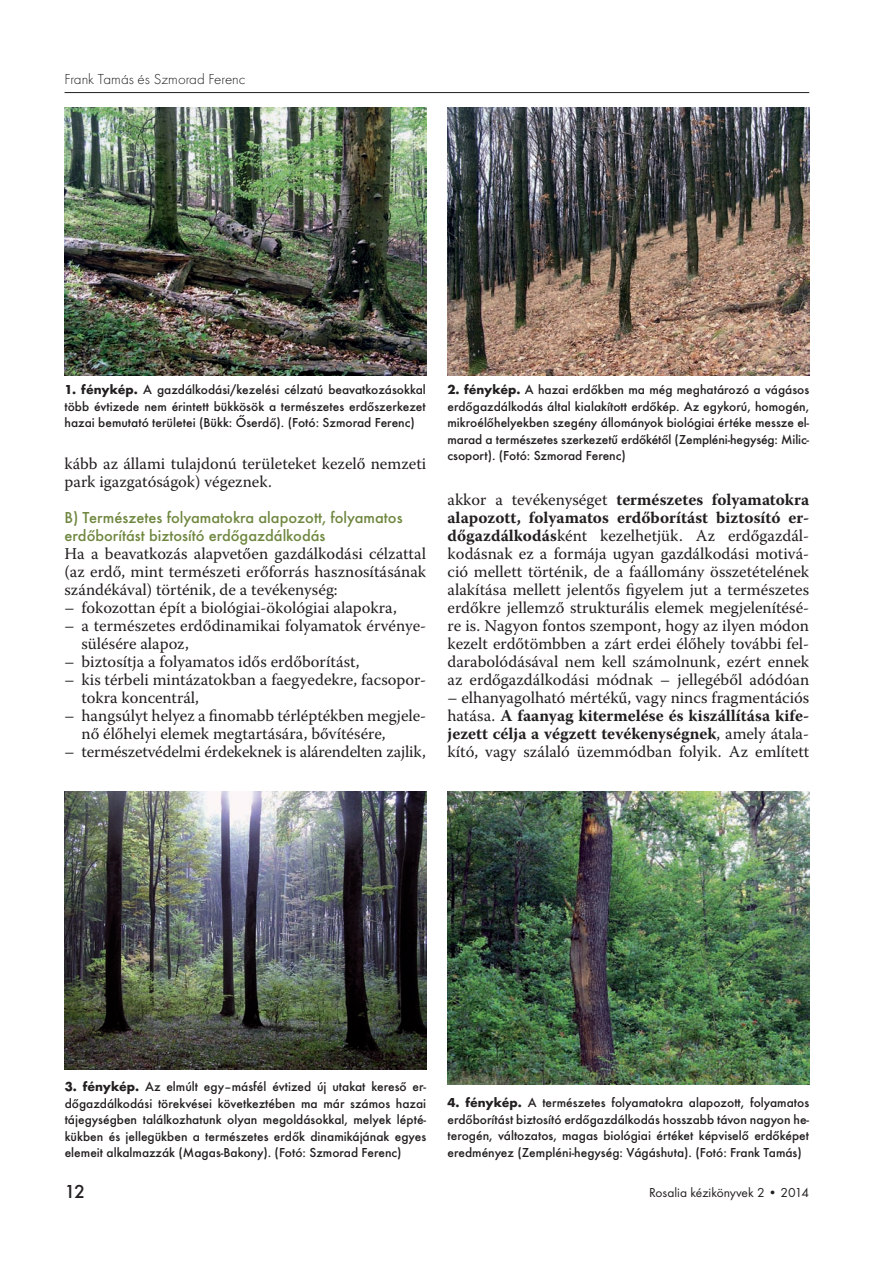
<style>
.page{position:relative;width:894px;height:1264px;background:#fff}
.page>*{position:absolute;margin:0;border:0;box-sizing:border-box;transform-origin:0 0}
.t1{font:19.5px "Futura Med";color:#231f20}
.t2{font:16.5px/18px "Warnock Pro";color:#231f20}
.t3{font:16.5px/18px "Futura Med";color:#708841}
.t4{font:15px "Futura Lig";color:#231f20}
.t5{font:13.5px/16.5px "Futura Med";color:#231f20;text-align:justify}
.t6{font:13.5px "Futura Reg";color:#231f20}
.s1{font-family:"Futura Reg";font-weight:700}
.s2{font-weight:700}
</style>
<div class="page">
<hr style="left:64px;top:92px;width:745px;height:1px;background:#231f20">
<img style="left:64px;top:107px;width:362px;height:269px">
<img style="left:447px;top:108px;width:362px;height:268px">
<img style="left:65px;top:792px;width:361px;height:278px">
<img style="left:447px;top:792px;width:362px;height:292px">
<p class="t4" style="left:64px;top:73px;width:182px">Frank Tamás és Szmorad Ferenc</p>
<p class="t5" style="left:64px;top:383px;width:363px"><span class="s1">1. fénykép.</span> A gazdálkodási/kezelési célzatú beavatkozásokkal több évtizede nem érintett bükkösök a természetes erdőszerkezet hazai bemutató területei (Bükk: Őserdő). (Fotó: Szmorad Ferenc)</p>
<p class="t5" style="left:447px;top:383px;width:363px"><span class="s1">2. fénykép.</span> A hazai erdőkben ma még meghatározó a vágásos erdőgazdálkodás által kialakított erdőkép. Az egykorú, homogén, mikroélőhelyekben szegény állományok biológiai értéke messze el&shy;marad a természetes szerkezetű erdőkétől (Zempléni-hegység: Milic&shy;csoport). (Fotó: Szmorad Ferenc)</p>
<p class="t2" style="left:64px;top:456px;width:363px">kább az állami tulajdonú területeket kezelő nemzeti park igazgatóságok) végeznek.</p>
<p class="t3" style="left:64px;top:510px;width:339px">B) Természetes folyamatokra alapozott, folyamatos erdőborítást biztosító erdőgazdálkodás</p>
<p class="t2" style="left:64px;top:546px;width:363px;text-align:justify">Ha a beavatkozás alapvetően gazdálkodási célzattal (az erdő, mint természeti erőforrás hasznosításának szándékával) történik, de a tevékenység:</p>
<p class="t2" style="left:64px;top:600px;width:334px">– fokozottan épít a biológiai-ökológiai alapokra,</p>
<p class="t2" style="left:81px;top:618px;width:346px;text-indent:-17px">– a természetes erdődinamikai folyamatok érvénye&shy;sülésére alapoz,</p>
<p class="t2" style="left:64px;top:654px;width:296px">– biztosítja a folyamatos idős erdőborítást,</p>
<p class="t2" style="left:81px;top:672px;width:346px;text-indent:-17px">– kis térbeli mintázatokban a faegyedekre, facsopor&shy;tokra koncentrál,</p>
<p class="t2" style="left:81px;top:708px;width:346px;text-indent:-17px">– hangsúlyt helyez a finomabb térléptékben megjele&shy;nő élőhelyi elemek megtartására, bővítésére,</p>
<p class="t2" style="left:64px;top:744px;width:363px">– természetvédelmi érdekeknek is alárendelten zajlik,</p>
<p class="t2" style="left:447px;top:492px;width:363px;text-align:justify">akkor a tevékenységet <span class="s2">természetes folyamatokra alapozott, folyamatos erdőborítást biztosító er&shy;dőgazdálkodás</span>ként kezelhetjük. Az erdőgazdál&shy;kodásnak ez a formája ugyan gazdálkodási motivá&shy;ció mellett történik, de a faállomány összetételének alakítása mellett jelentős figyelem jut a természetes erdőkre jellemző strukturális elemek megjelenítésé&shy;re is. Nagyon fontos szempont, hogy az ilyen módon kezelt erdőtömbben a zárt erdei élőhely további fel&shy;darabolódásával nem kell számolnunk, ezért ennek az erdőgazdálkodási módnak – jellegéből adódóan</p>
<p class="t2" style="left:447px;top:690px;width:363px;text-align:justify">– elhanyagolható mértékű, vagy nincs fragmentációs hatása. <span class="s2">A faanyag kitermelése és kiszállítása kife&shy;jezett célja a végzett tevékenységnek</span>, amely átala&shy;kító, vagy szálaló üzemmódban folyik. Az említett</p>
<p class="t5" style="left:65px;top:1079px;width:363px"><span class="s1">3. fénykép.</span> Az elmúlt egy–másfél évtized új utakat kereső er&shy;dőgazdálkodási törekvései következtében ma már számos hazai tájegységben találkozhatunk olyan megoldásokkal, melyek lépté&shy;kükben és jellegükben a természetes erdők dinamikájának egyes elemeit alkalmazzák (Magas-Bakony). (Fotó: Szmorad Ferenc)</p>
<p class="t1" style="left:64px;top:1184px;width:22px">12</p>
<p class="t5" style="left:447px;top:1095px;width:363px"><span class="s1">4. fénykép.</span> A természetes folyamatokra alapozott, folyamatos erdőborítást biztosító erdőgazdálkodás hosszabb távon nagyon he&shy;terogén, változatos, magas biológiai értéket képviselő erdőképet eredményez (Zempléni-hegység: Vágáshuta). (Fotó: Frank Tamás)</p>
<p class="t6" style="left:649px;top:1187px;width:162px">Rosalia kézikönyvek 2 • 2014</p>
</div>
